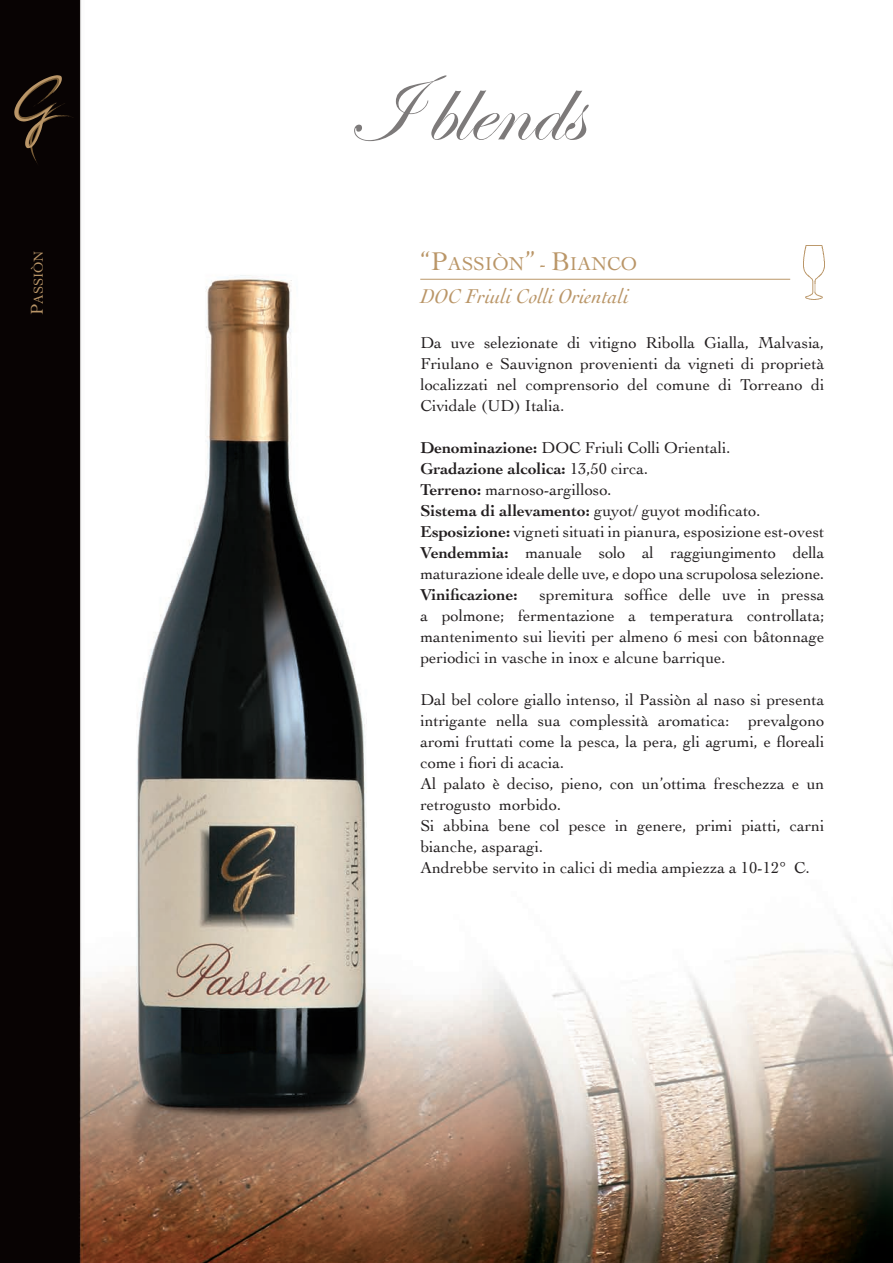
<style>
.page{position:relative;width:893px;height:1263px;background:#fff}
.page>*{position:absolute;margin:0;border:0;box-sizing:border-box;transform-origin:0 0}
.t1{font:97.5px "Edwardian Script ITC";color:#7d7a7a}
.t2{font:italic 21px "Cochin";color:#ba9668}
.t3{font:19.5px "Cochin";color:#ba9668}
.t4{font:16.5px/21px "Cochin";color:#231f20;text-align:justify}
.t5{font:700 16.5px "Cochin";color:#231f20}
.t6{font:13.5px "Cochin";color:#ba9668}
.s1{font-size:18px}
.s2{font-size:27px}
.s3{font-weight:700}
.s4{font-weight:400}
</style>
<div class="page">
<img style="left:0;top:0;width:893px;height:1263px">
<hr style="left:420px;top:279px;width:370px;height:1px;background:#ba9668">
<img style="left:803px;top:246px;width:21px;height:54px">
<div style="left:16px;top:75px;width:58px;height:91px;background:#080303"></div>
<img style="left:15px;top:75px;width:48px;height:74px">
<p class="t1" style="left:347px;top:56px;width:237px">I blends</p>
<p class="t6" style="left:29px;top:315px;width:66px;rotate:-90deg"><span class="s1">P</span>ASSIÒN</p>
<p class="t3" style="left:420px;top:251px;width:218px"><span class="s2">“P</span>ASSIÒN<span class="s2">”</span> - <span class="s2">B</span>IANCO</p>
<p class="t2" style="left:420px;top:282px;width:210px">DOC Friuli Colli Orientali</p>
<p class="t4" style="left:420px;top:331px;width:405px">Da uve selezionate di vitigno Ribolla Gialla, Malvasia, Friulano e Sauvignon provenienti da vigneti di proprietà localizzati nel comprensorio del comune di Torreano di Cividale (UD) Italia.</p>
<p class="t4" style="left:420px;top:436px;width:311px"><span class="s3">Denominazione:</span> DOC Friuli Colli Orientali.</p>
<p class="t5" style="left:420px;top:457px;width:229px">Gradazione alcolica: <span class="s4">13,50 circa.</span></p>
<p class="t4" style="left:420px;top:478px;width:193px"><span class="s3">Terreno:</span> marnoso-argilloso.</p>
<p class="t4" style="left:420px;top:499px;width:342px"><span class="s3">Sistema di allevamento:</span> guyot/ guyot modificato.</p>
<p class="t4" style="left:420px;top:520px;width:405px"><span class="s3">Esposizione:</span> vigneti situati in pianura, esposizione est-ovest</p>
<p class="t4" style="left:420px;top:541px;width:405px"><span class="s3">Vendemmia:</span> manuale solo al raggiungimento della maturazione ideale delle uve, e dopo una scrupolosa selezione.</p>
<p class="t5" style="left:420px;top:583px;width:99px">Vinificazione:</p>
<p class="t4" style="left:420px;top:583px;width:405px;text-indent:119px">spremitura soffice delle uve in pressa a polmone; fermentazione a temperatura controllata; mantenimento sui lieviti per almeno 6 mesi con bâtonnage periodici in vasche in inox e alcune barrique.</p>
<p class="t4" style="left:420px;top:688px;width:405px">Dal bel colore giallo intenso, il Passiòn al naso si presenta intrigante nella sua complessità aromatica: prevalgono aromi fruttati come la pesca, la pera, gli agrumi, e floreali come i fiori di acacia.</p>
<p class="t4" style="left:420px;top:772px;width:405px">Al palato è deciso, pieno, con un’ottima freschezza e un retrogusto morbido.</p>
<p class="t4" style="left:420px;top:814px;width:405px">Si abbina bene col pesce in genere, primi piatti, carni bianche, asparagi.</p>
<p class="t4" style="left:420px;top:856px;width:391px">Andrebbe servito in calici di media ampiezza a 10-12° C.</p>
</div>
